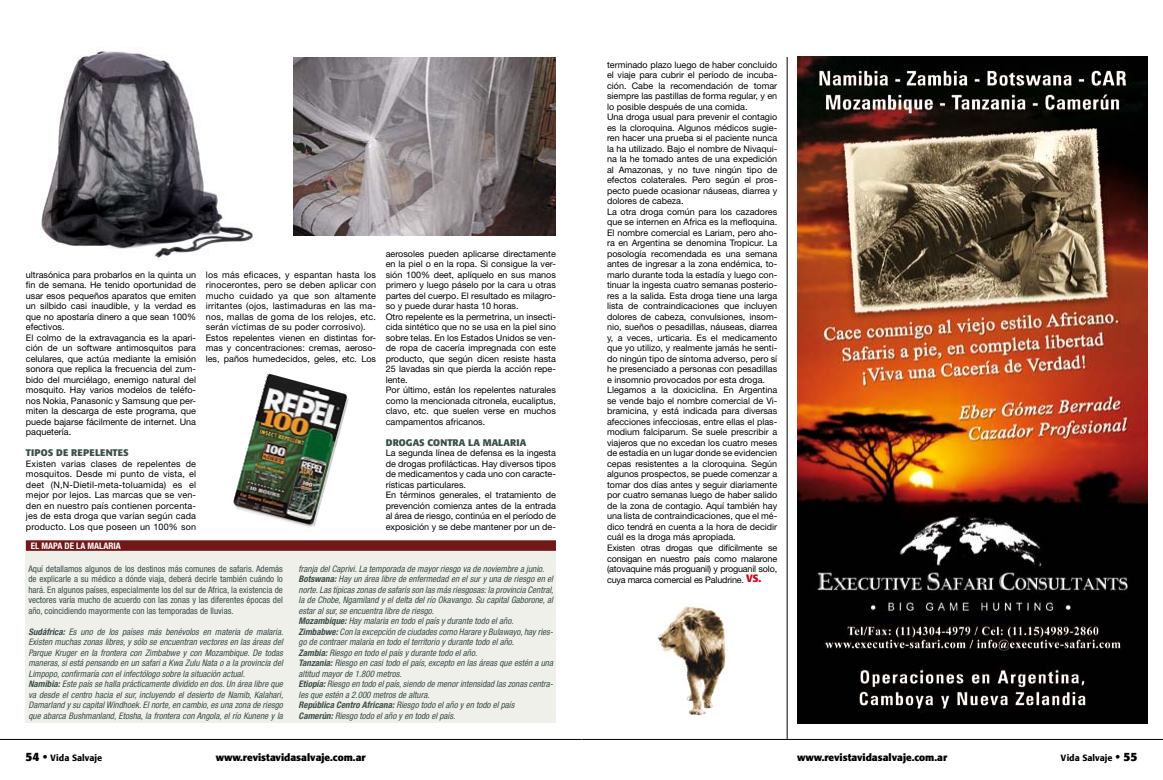
<style>
.page{position:relative;width:1163px;height:780px;background:#fff}
.page>*{position:absolute;margin:0;border:0;box-sizing:border-box;transform-origin:0 0}
.t1{font:700 10px "Formata";color:#000}
.t2{font:700 9.5px "Formata";color:#3b4e49}
.t3{font:700 9.5px "Formata";letter-spacing:.02em;color:#3b4e49}
.t4{font:9px/10.5px "Helvetica Neue";color:#000}
.t5{font:italic condensed 9px/10.5px "Helvetica Neue";color:#3b4e49}
.t6{font:9px/10.5px "Helvetica Neue";letter-spacing:.02em;color:#000}
.t7{font:condensed 9px/10.5px "Helvetica Neue";color:#3b4e49;text-align:justify}
.t8{font:500 9px "Formata";color:#000}
.t9{font:700 condensed 9px "Helvetica Neue";color:#fff}
.s1{font-weight:700}
.s2{font-family:"Formata";font-weight:700;font-size:10.5px;color:#cd071e}
.s3{font-weight:700;font-size:12px}
</style>
<div class="page">
<hr style="left:581px;top:739px;width:581px;height:1px;background:#000">
<hr style="left:0;top:739px;width:581px;height:1px;background:#000">
<div style="left:26px;top:540px;width:530px;height:183px;background:#f0f0eb"></div>
<img style="left:797px;top:57px;width:350px;height:666px">
<hr style="left:786px;top:57px;width:1px;height:682px;background:#000">
<div style="left:26px;top:540px;width:530px;height:11px;background:#731819"></div>
<img style="left:293px;top:57px;width:263px;height:179px">
<img style="left:233px;top:373px;width:116px;height:154px">
<img style="left:40px;top:51px;width:216px;height:207px">
<img style="left:656px;top:604px;width:71px;height:112px">
<p class="t4" style="left:26px;top:269px;width:172px">ultrasónica para probarlos en la quinta un fin de semana. He tenido oportunidad de usar esos pequeños aparatos que emiten un silbido casi inaudible, y la verdad es que no apostaría dinero a que sean 100% efectivos.<br>El colmo de la extravagancia es la apari&shy;ción de un software antimosquitos para celulares, que actúa mediante la emisión sonora que replica la frecuencia del zum&shy;bido del murciélago, enemigo natural del mosquito. Hay varios modelos de teléfo&shy;nos Nokia, Panasonic y Samsung que per&shy;miten la descarga de este programa, que puede bajarse fácilmente de internet. Una paquetería.</p>
<p class="t3" style="left:26px;top:447px;width:104px">TIPOS DE REPELENTES</p>
<p class="t4" style="left:26px;top:458px;width:172px;text-align:justify">Existen varias clases de repelentes de mosquitos. Desde mi punto de vista, el deet (N,N-Dietil-meta-toluamida) es el mejor por lejos. Las marcas que se ven&shy;den en nuestro país contienen porcenta&shy;jes de esta droga que varían según cada producto. Los que poseen un 100% son</p>
<p class="t6" style="left:206px;top:269px;width:172px">los más eficaces, y espantan hasta los rinocerontes, pero se deben aplicar con mucho cuidado ya que son altamente irritantes (ojos, lastimaduras en las ma&shy;nos, mallas de goma de los relojes, etc. serán víctimas de su poder corrosivo).<br>Estos repelentes vienen en distintas for&shy;mas y concentraciones: cremas, aeroso&shy;les, paños humedecidos, geles, etc. Los</p>
<p class="t4" style="left:386px;top:248px;width:172px">aerosoles pueden aplicarse directamente en la piel o en la ropa. Si consigue la ver&shy;sión 100% deet, aplíquelo en sus manos primero y luego páselo por la cara u otras partes del cuerpo. El resultado es milagro&shy;so y puede durar hasta 10 horas.<br>Otro repelente es la permetrina, un insecti&shy;cida sintético que no se usa en la piel sino sobre telas. En los Estados Unidos se ven&shy;de ropa de cacería impregnada con este producto, que según dicen resiste hasta 25 lavadas sin que pierda la acción repe&shy;lente.<br>Por último, están los repelentes naturales como la mencionada citronela, eucaliptus, clavo, etc. que suelen verse en muchos campamentos africanos.</p>
<p class="t2" style="left:386px;top:436px;width:142px">DROGAS CONTRA LA MALARIA</p>
<p class="t4" style="left:386px;top:447px;width:172px">La segunda línea de defensa es la ingesta de drogas profilácticas. Hay diversos tipos de medicamentos y cada uno con caracte&shy;rísticas particulares.<br>En términos generales, el tratamiento de prevención comienza antes de la entrada al área de riesgo, continúa en el período de exposición y se debe mantener por un de-</p>
<p class="t9" style="left:31px;top:540px;width:91px">EL MAPA DE LA MALARIA</p>
<p class="t7" style="left:28px;top:563px;width:256px">Aquí detallamos algunos de los destinos más comunes de safaris. Además de explicarle a su médico a dónde viaja, deberá decirle también cuándo lo hará. En algunos países, especialmente los del sur de Africa, la existencia de vectores varía mucho de acuerdo con las zonas y las diferentes épocas del año, coincidiendo mayormente con las temporadas de lluvias.</p>
<p class="t5" style="left:28px;top:626px;width:256px"><span class="s1">Sudáfrica:</span> Es uno de los países más benévolos en materia de malaria.<br>Existen muchas zonas libres, y sólo se encuentran vectores en las áreas del Parque Kruger en la frontera con Zimbabwe y con Mozambique. De todas maneras, si está pensando en un safari a Kwa Zulu Nata o a la provincia del Limpopo, confirmaría con el infectólogo sobre la situación actual.<br><span class="s1">Namibia:</span> Este país se halla prácticamente dividido en dos. Un área libre que va desde el centro hacia el sur, incluyendo el desierto de Namib, Kalahari, Damarland y su capital Windhoek. El norte, en cambio, es una zona de riesgo que abarca Bushmanland, Etosha, la frontera con Angola, el río Kunene y la</p>
<p class="t5" style="left:298px;top:563px;width:256px">franja del Caprivi. La temporada de mayor riesgo va de noviembre a junio.<br><span class="s1">Botswana:</span> Hay un área libre de enfermedad en el sur y una de riesgo en el norte. Las típicas zonas de safaris son las más riesgosas: la provincia Central, la de Chobe, Ngamiland y el delta del río Okavango. Su capital Gaborone, al estar al sur, se encuentra libre de riesgo.<br><span class="s1">Mozambique:</span> Hay malaria en todo el país y durante todo el año.<br><span class="s1">Zimbabwe:</span> Con la excepción de ciudades como Harare y Bulawayo, hay ries&shy;go de contraer malaria en todo el territorio y durante todo el año.<br><span class="s1">Zambia:</span> Riesgo en todo el país y durante todo el año.<br><span class="s1">Tanzania:</span> Riesgo en casi todo el país, excepto en las áreas que estén a una altitud mayor de 1.800 metros.<br><span class="s1">Etiopía:</span> Riesgo en todo el país, siendo de menor intensidad las zonas centra&shy;les que estén a 2.000 metros de altura.<br><span class="s1">República Centro Africana:</span> Riesgo todo el año y en todo el país<br><span class="s1">Camerún:</span> Riesgo todo el año y en todo el país.</p>
<p class="t4" style="left:607px;top:59px;width:172px">terminado plazo luego de haber concluido el viaje para cubrir el período de incuba&shy;ción. Cabe la recomendación de tomar siempre las pastillas de forma regular, y en lo posible después de una comida.<br>Una droga usual para prevenir el contagio es la cloroquina. Algunos médicos sugie&shy;ren hacer una prueba si el paciente nunca la ha utilizado. Bajo el nombre de Nivaqui&shy;na la he tomado antes de una expedición al Amazonas, y no tuve ningún tipo de efectos colaterales. Pero según el pros&shy;pecto puede ocasionar náuseas, diarrea y dolores de cabeza.<br>La otra droga común para los cazadores que se internen en Africa es la mefloquina.<br>El nombre comercial es Lariam, pero aho&shy;ra en Argentina se denomina Tropicur. La posología recomendada es una semana antes de ingresar a la zona endémica, to&shy;marlo durante toda la estadía y luego con&shy;tinuar la ingesta cuatro semanas posterio&shy;res a la salida. Esta droga tiene una larga lista de contraindicaciones que incluyen dolores de cabeza, convulsiones, insom&shy;nio, sueños o pesadillas, náuseas, diarrea y, a veces, urticaria. Es el medicamento que yo utilizo, y realmente jamás he senti&shy;do ningún tipo de síntoma adverso, pero sí he presenciado a personas con pesadillas e insomnio provocados por esta droga.<br>Llegamos a la doxiciclina. En Argentina se vende bajo el nombre comercial de Vi&shy;bramicina, y está indicada para diversas afecciones infecciosas, entre ellas el plas&shy;modium falciparum. Se suele prescribir a viajeros que no excedan los cuatro meses de estadía en un lugar donde se evidencien cepas resistentes a la cloroquina. Según algunos prospectos, se puede comenzar a tomar dos días antes y seguir diariamente por cuatro semanas luego de haber salido de la zona de contagio. Aquí también hay una lista de contraindicaciones, que el mé&shy;dico tendrá en cuenta a la hora de decidir cuál es la droga más apropiada.<br>Existen otras drogas que difícilmente se consigan en nuestro país como malarone (atovaquine más proguanil) y proguanil solo, cuya marca comercial es Paludrine. <span class="s2">VS.</span></p>
<p class="t8" style="left:26px;top:752px;width:78px"><span class="s3">54 •</span> Vida Salvaje</p>
<p class="t1" style="left:216px;top:751px;width:151px">www.revistavidasalvaje.com.ar</p>
<p class="t1" style="left:797px;top:751px;width:151px">www.revistavidasalvaje.com.ar</p>
<p class="t8" style="left:1060px;top:752px;width:78px">Vida Salvaje <span class="s3">• 55</span></p>
</div>
